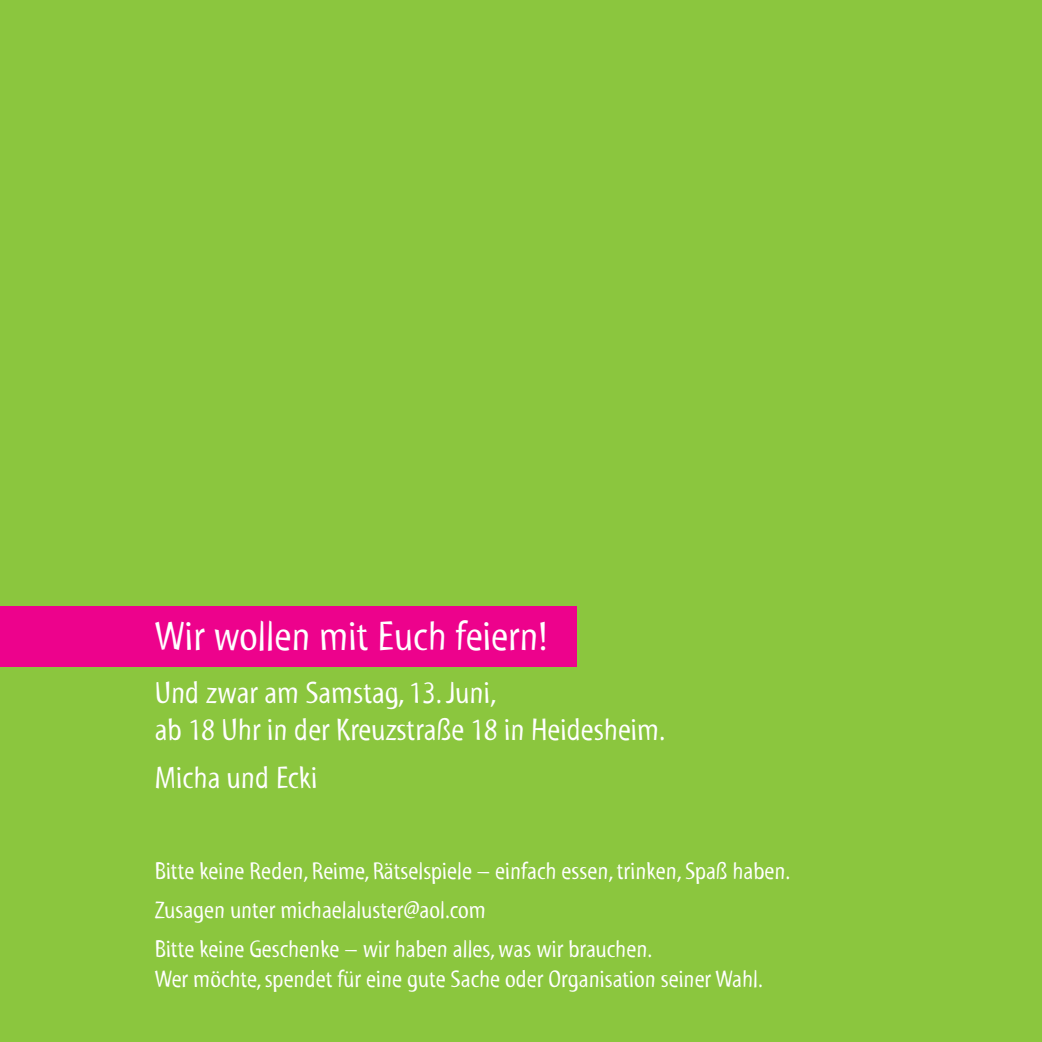
<style>
.page{position:relative;width:1042px;height:1042px;background:#fff}
.page>*{position:absolute;margin:0;border:0;box-sizing:border-box;transform-origin:0 0}
.t1{font:42px "Myriad Tilt";color:#fff;scale:1.08 1}
.t2{font:31.5px/37.8px "Myriad Tilt";color:#fff;scale:1.08 1}
.t3{font:24.5px/39.4px "Myriad Tilt";color:#fff;scale:1.08 1}
</style>
<div class="page">
<div style="left:0;top:0;width:1042px;height:521px;background:#8bc63e"></div>
<div style="left:0;top:521px;width:1042px;height:521px;background:#8bc63e"></div>
<div style="left:0;top:606px;width:576px;height:61px;background:#ed028c"></div>
<h1 class="t1" style="left:155px;top:620px;width:365px">Wir wollen mit Euch feiern!</h1>
<p class="t2" style="left:155px;top:675px;width:474px">Und zwar am Samstag, 13.Juni,<br>ab 18 Uhr in der Kreuzstraße 18 in Heidesheim.</p>
<p class="t2" style="left:155px;top:761px;width:152px">Micha und Ecki</p>
<p class="t3" style="left:155px;top:852px;width:590px">Bitte keine Reden, Reime, Rätselspiele – einfach essen,trinken,Spaß haben.<br>Zusagen unter michaelaluster@aol.com<br>Bitte keine Geschenke – wir haben alles,was wir brauchen.</p>
<p class="t3" style="left:155px;top:961px;width:565px">Wer möchte,spendet für eine gute Sache oder Organisation seinerWahl.</p>
</div>
